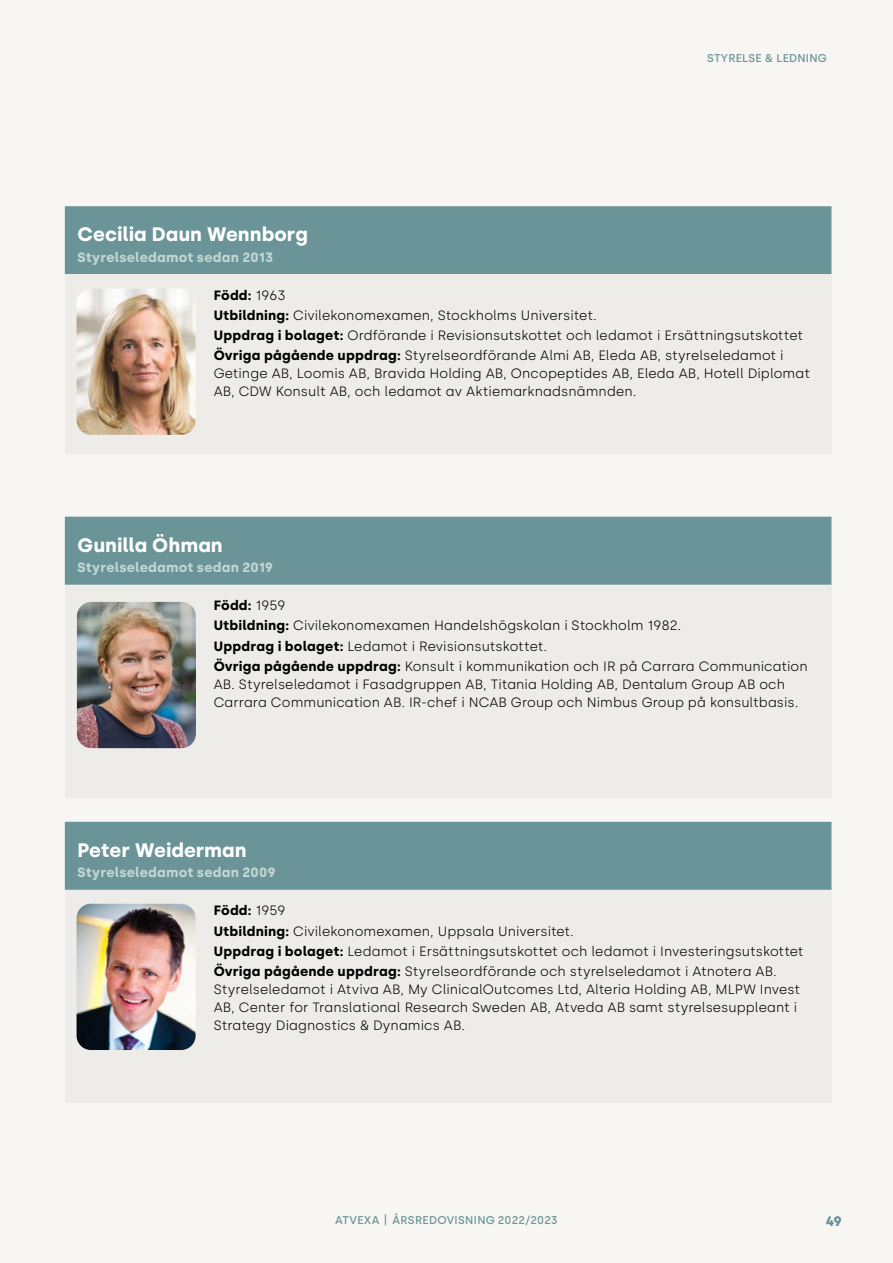
<style>
.page{position:relative;width:893px;height:1263px;background:#f7f6f2}
.page>*{position:absolute;margin:0;border:0;box-sizing:border-box;transform-origin:0 0}
.t1{font:700 19.5px "Silka";letter-spacing:.005em;color:#fff}
.t2{font:300 13.5px/20.1px "Silka";letter-spacing:.005em;color:#000}
.t3{font:700 13.5px "Silka";letter-spacing:.015em;color:#c2d6d2}
.t4{font:600 13.5px "Silka";color:#6a9497}
.t5{font:500 11.25px "Silka";letter-spacing:.02em;color:#6a9497}
.s1{font-weight:700}
</style>
<div class="page">
<div style="left:65px;top:206px;width:766px;height:68px;background:#6a9497"></div>
<div style="left:65px;top:274px;width:766px;height:180px;background:#edece8"></div>
<img style="left:77px;top:289px;width:119px;height:146px">
<div style="left:65px;top:517px;width:766px;height:68px;background:#6a9497"></div>
<div style="left:65px;top:585px;width:766px;height:212px;background:#edece8"></div>
<img style="left:77px;top:602px;width:119px;height:146px">
<div style="left:65px;top:822px;width:766px;height:68px;background:#6a9497"></div>
<div style="left:65px;top:890px;width:766px;height:212px;background:#edece8"></div>
<img style="left:77px;top:904px;width:119px;height:146px">
<p class="t5" style="left:707px;top:51px;width:121px">STYRELSE &amp; LEDNI NG</p>
<h1 class="t1" style="left:78px;top:223px;width:232px">Cecilia Daun Wennborg</h1>
<p class="t3" style="left:78px;top:249px;width:197px">Styrelseledamot sedan 2013</p>
<p class="t2" style="left:214px;top:285px;width:591px"><span class="s1">Född:</span> 1963<br><span class="s1">Utbildning:</span> Civilekonomexamen, Stockholms Universitet.<br><span class="s1">Uppdrag i bolaget:</span> Ordförande i Revisionsutskottet och ledamot i Ersättningsutskottet <span class="s1">Övriga pågående uppdrag:</span> Styrelseordförande Almi AB, Eleda AB, styrelseledamot i</p>
<p class="t2" style="left:214px;top:364px;width:598px;line-height:18px">Getinge AB, Loomis AB, Bravida Holding AB, Oncopeptides AB, Eleda AB, Hotell Diplomat<br>AB, CDW Konsult AB, och ledamot av Aktiemarknadsnämnden.</p>
<h1 class="t1" style="left:78px;top:533px;width:147px">Gunilla Öhman</h1>
<p class="t3" style="left:78px;top:559px;width:197px">Styrelseledamot sedan 2019</p>
<p class="t2" style="left:214px;top:595px;width:596px"><span class="s1">Född:</span> 1959<br><span class="s1">Utbildning:</span> Civilekonomexamen Handelshögskolan i Stockholm 1982.<br><span class="s1">Uppdrag i bolaget:</span> Ledamot i Revisionsutskottet.<br><span class="s1">Övriga pågående uppdrag:</span> Konsult i kommunikation och IR på Carrara Communication</p>
<p class="t2" style="left:214px;top:675px;width:586px;line-height:18px">AB. Styrelseledamot i Fasadgruppen AB, Titania Holding AB, Dentalum Group AB och<br>Carrara Communication AB. IR-chef i NCAB Group och Nimbus Group på konsultbasis.</p>
<h1 class="t1" style="left:78px;top:838px;width:170px">Peter Weiderman</h1>
<p class="t3" style="left:78px;top:864px;width:200px">Styrelseledamot sedan 2009</p>
<p class="t2" style="left:214px;top:900px;width:591px"><span class="s1">Född:</span> 1959<br><span class="s1">Utbildning:</span> Civilekonomexamen, Uppsala Universitet.<br><span class="s1">Uppdrag i bolaget:</span> Ledamot i Ersättningsutskottet och ledamot i Investeringsutskottet <span class="s1">Övriga pågående uppdrag:</span> Styrelseordförande och styrelseledamot i Atnotera AB.</p>
<p class="t2" style="left:214px;top:980px;width:588px;line-height:18px">Styrelseledamot i Atviva AB, My ClinicalOutcomes Ltd, Alteria H olding AB, M LPW Invest<br>AB, Center for Translational Research Sweden AB, Atveda AB samt styrelsesuppleant i<br>Strategy Diagnostics &amp; Dynamics AB.</p>
<p class="t5" style="left:335px;top:1213px;width:224px">ATVEXA | ÅRSREDOVISNING 2022/2023</p>
<p class="t4" style="left:826px;top:1213px;width:18px">49</p>
</div>
